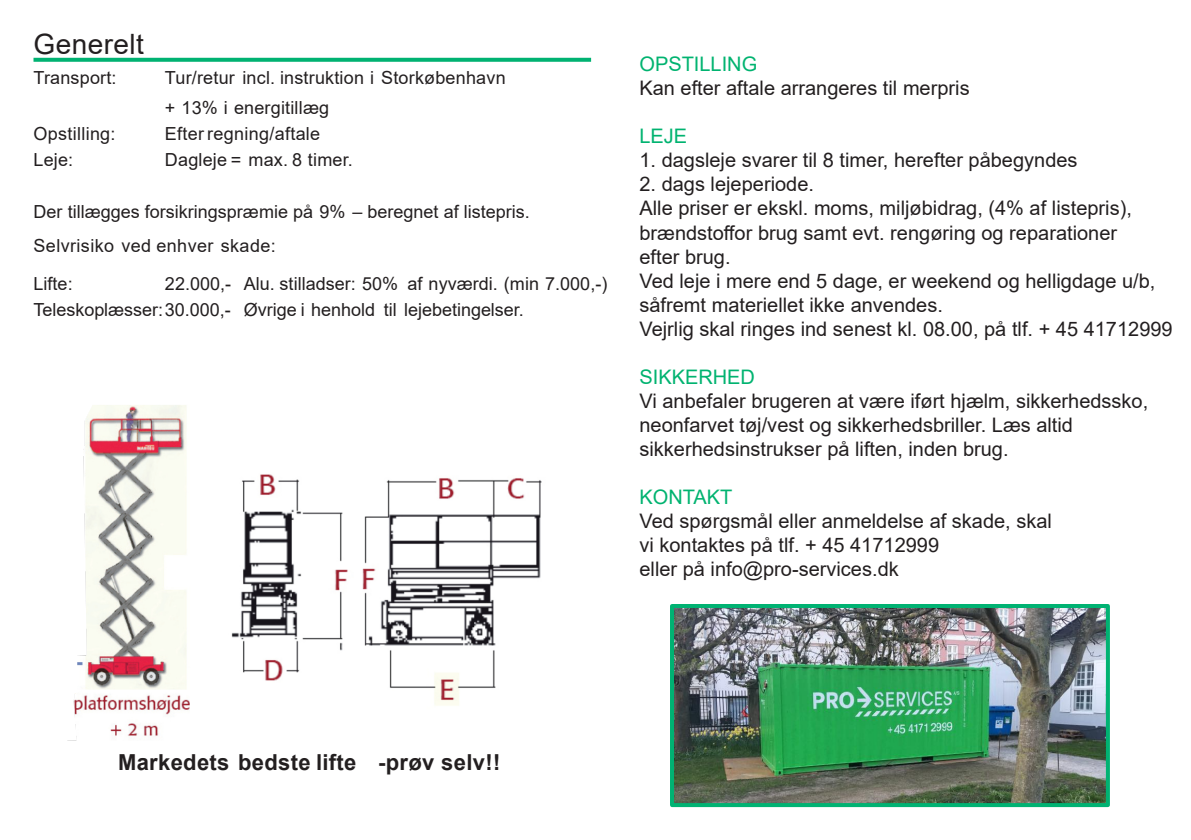
<style>
.page{position:relative;width:1191px;height:840px;background:#fff}
.page>*{position:absolute;margin:0;border:0;box-sizing:border-box;transform-origin:0 0}
.t1{font:28px "Arial";letter-spacing:.015em;color:#231f20}
.t2{font:700 22px "Arial";letter-spacing:.015em;color:#231f20}
.t3{font:20px/24px "Arial";color:#231f20}
.t4{font:20px "Arial";color:#00b370}
.t5{font:18px/30px "Arial";color:#231f20}
</style>
<div class="page">
<svg style="left:33px;top:58px;width:558px;height:4px;background:#0db679"></svg>
<img style="left:362px;top:478px;width:180px;height:228px">
<img style="left:231px;top:474px;width:117px;height:207px">
<img style="left:77px;top:405px;width:110px;height:284px">
<img style="left:67px;top:693px;width:123px;height:48px">
<img style="left:675px;top:608px;width:430px;height:193px">
<div style="left:670px;top:603px;width:440px;height:203px;border:4px solid #00b272"></div>
<h1 class="t1" style="left:33px;top:34px;width:112px">Generelt</h1>
<p class="t5" style="left:33px;top:65px;width:85px">Transport:</p>
<p class="t5" style="left:165px;top:65px;width:342px">Tur/retur incl. instruktion i Storkøbenhavn + 13% i energitillæg</p>
<p class="t5" style="left:33px;top:121px;width:84px">Opstilling:</p>
<p class="t5" style="left:165px;top:121px;width:157px">Efterregning/aftale</p>
<p class="t5" style="left:33px;top:147px;width:41px">Leje:</p>
<p class="t5" style="left:165px;top:147px;width:189px">Dagleje = max. 8 timer.</p>
<p class="t5" style="left:33px;top:197px;width:498px;line-height:34px">Der tillægges forsikringspræmie på 9% – beregnet af listepris.<br>Selvrisiko ved enhver skade:</p>
<p class="t5" style="left:33px;top:270px;width:41px">Lifte:</p>
<p class="t5" style="left:33px;top:272px;width:575px;line-height:26px;text-indent:131px">22.000,- Alu. stilladser: 50% af nyværdi. (min 7.000,-)<br>Teleskoplæsser:30.000,- Øvrige i henhold til lejebetingelser.</p>
<p class="t4" style="left:639px;top:57px;width:119px">OPSTILLING</p>
<p class="t3" style="left:639px;top:78px;width:332px">Kan efter aftale arrangeres til merpris</p>
<p class="t4" style="left:639px;top:129px;width:49px">LEJE</p>
<p class="t3" style="left:639px;top:150px;width:439px">1. dagsleje svarer til 8 timer, herefter påbegyndes</p>
<p class="t3" style="left:639px;top:174px;width:535px">2. dags lejeperiode.<br>Alle priser er ekskl. moms, miljøbidrag, (4% af listepris), brændstoffor brug samt evt. rengøring og reparationer<br>efter brug.<br>Ved leje i mere end 5 dage, er weekend og helligdage u/b, såfremt materiellet ikke anvendes.<br>Vejrlig skal ringes ind senest kl. 08.00, på tlf. + 45 41712999</p>
<p class="t4" style="left:639px;top:369px;width:117px">SIKKERHED</p>
<p class="t3" style="left:639px;top:390px;width:510px">Vi anbefaler brugeren at være iført hjælm, sikkerhedssko, neonfarvet tøj/vest og sikkerhedsbriller. Læs altid sikkerhedsinstrukser på liften, inden brug.</p>
<p class="t4" style="left:639px;top:489px;width:94px">KONTAKT</p>
<p class="t3" style="left:639px;top:510px;width:414px">Ved spørgsmål eller anmeldelse af skade, skal vi kontaktes på tlf. + 45 41712999<br>eller på info@pro-services.dk</p>
<p class="t2" style="left:118px;top:753px;width:384px">Markedets bedste lifte -prøv selv!!</p>
</div>
